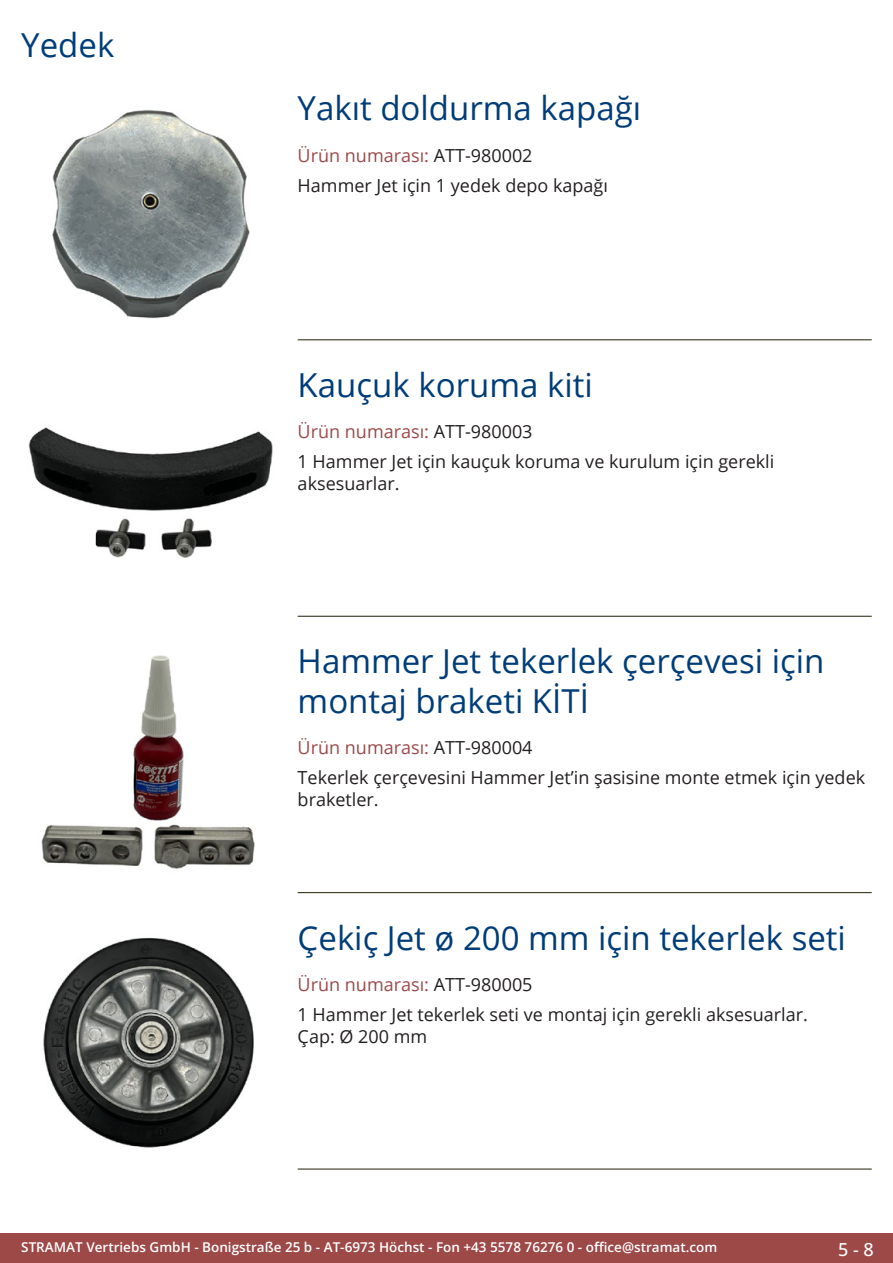
<style>
.page{position:relative;width:893px;height:1263px;background:#fff}
.page>*{position:absolute;margin:0;border:0;box-sizing:border-box;transform-origin:0 0}
.Produkttitel{font:33px/39.6px "Open Sans";color:#003d78}
.RastTitel{font:33px "Open Sans";color:#003d78}
.Beschreibung_Text{font:18px/21.6px "Open Sans";color:#231f20}
.TechDaten_Überschrif{font:18px "Open Sans";color:#9c4948}
.t1{font:500 18px "Open Sans";color:#fff}
.t2{font:600 13.5px "Open Sans";color:#fff}
.s1{color:#231f20}
</style>
<div class="page">
<div style="left:0;top:1233px;width:893px;height:30px;background:#9c4948"></div>
<hr style="left:298px;top:340px;width:574px;height:1px;background:#201d08">
<hr style="left:298px;top:616px;width:574px;height:1px;background:#201d08">
<hr style="left:298px;top:892px;width:574px;height:1px;background:#201d08">
<hr style="left:298px;top:1169px;width:574px;height:1px;background:#201d08">
<img style="left:52px;top:109px;width:198px;height:210px">
<img style="left:28px;top:427px;width:245px;height:131px">
<img style="left:41px;top:655px;width:214px;height:214px">
<img style="left:43px;top:937px;width:211px;height:211px">
<p class="RastTitel" style="left:21px;top:22px;width:95px">Yedek</p>
<p class="Produkttitel" style="left:298px;top:88px;width:345px">Yakıt doldurma kapağı</p>
<p class="TechDaten_Überschrif" style="left:298px;top:143px;width:236px">Ürün numarası: <span class="s1">ATT-980002</span></p>
<p class="Beschreibung_Text" style="left:298px;top:174px;width:312px">Hammer Jet için 1 yedek depo kapağı</p>
<p class="Produkttitel" style="left:298px;top:364px;width:297px">Kauçuk koruma kiti</p>
<p class="TechDaten_Überschrif" style="left:298px;top:420px;width:236px">Ürün numarası: <span class="s1">ATT-980003</span></p>
<p class="Beschreibung_Text" style="left:298px;top:450px;width:478px">1 Hammer Jet için kauçuk koruma ve kurulum için gerekli aksesuarlar.</p>
<p class="Produkttitel" style="left:298px;top:640px;width:528px">Hammer Jet tekerlek çerçevesi için montaj braketi KİTİ</p>
<p class="TechDaten_Überschrif" style="left:298px;top:735px;width:236px">Ürün numarası: <span class="s1">ATT-980004</span></p>
<p class="Beschreibung_Text" style="left:298px;top:766px;width:569px">Tekerlek çerçevesini Hammer Jet’in şasisine monte etmek için yedek braketler.</p>
<p class="Produkttitel" style="left:298px;top:917px;width:550px">Çekiç Jet ø 200 mm için tekerlek seti</p>
<p class="TechDaten_Überschrif" style="left:298px;top:972px;width:236px">Ürün numarası: <span class="s1">ATT-980005</span></p>
<p class="Beschreibung_Text" style="left:298px;top:1003px;width:512px">1 Hammer Jet tekerlek seti ve montaj için gerekli aksesuarlar.<br>Çap: Ø 200 mm</p>
<p class="t2" style="left:21px;top:1238px;width:698px">STRAMAT Vertriebs GmbH - Bonigstraße 25 b - AT-6973 Höchst - Fon +43 5578 76276 0 - office@stramat.com</p>
<p class="t1" style="left:838px;top:1237px;width:37px">5 - 8</p>
</div>
